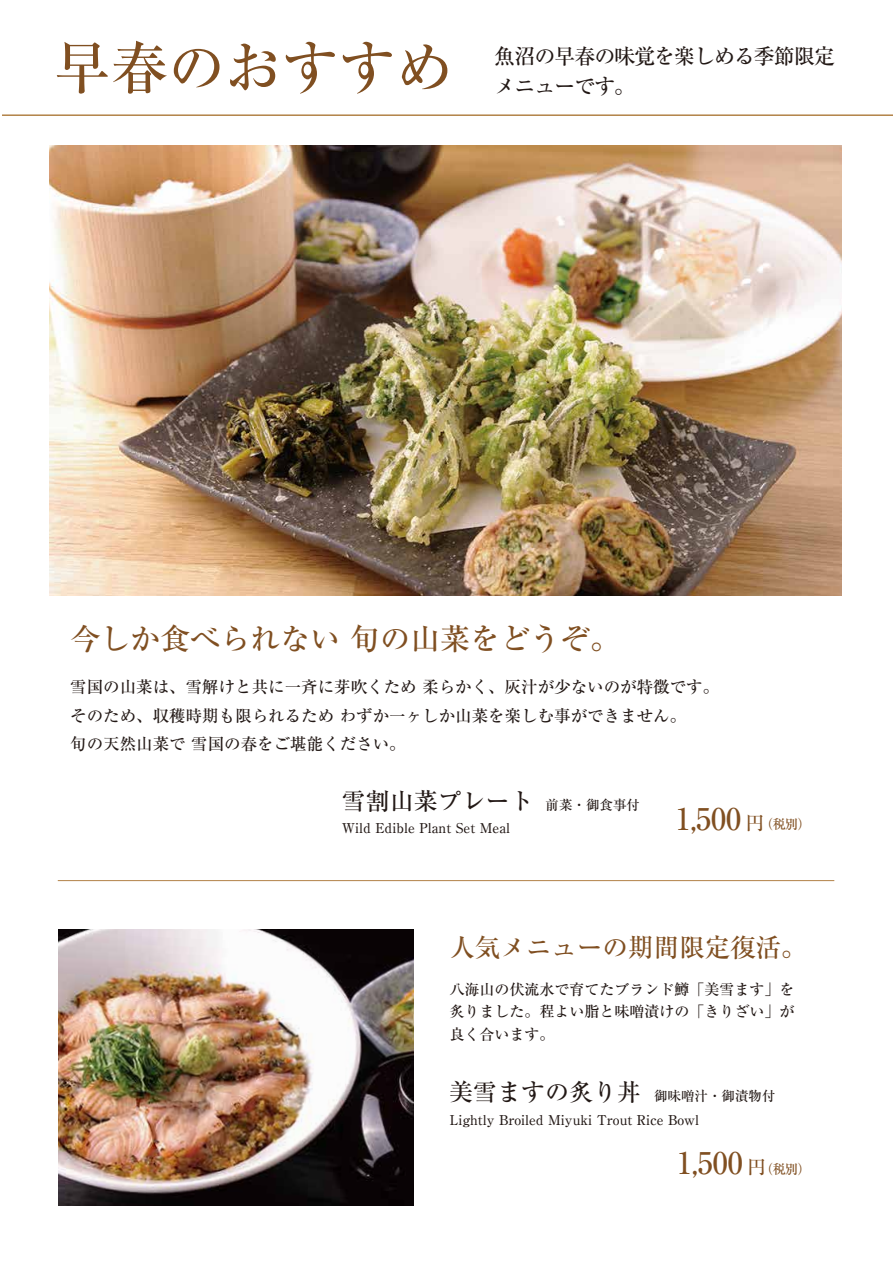
<style>
.page{position:relative;width:893px;height:1263px;background:#fff}
.page>*{position:absolute;margin:0;border:0;box-sizing:border-box;transform-origin:0 0}
.t1{font:500 57px "Ryumin Pro";color:#804f21}
.t2{font:500 30px "Ryumin Pro";color:#804f21}
.t3{font:500 25.5px "Ryumin Pro";color:#804f21}
.t4{font:500 24px "Ryumin Pro";color:#221815}
.t5{font:500 21px/30px "Ryumin Pro";letter-spacing:-.05em;color:#221815}
.t6{font:500 16.5px/28.5px "Ryumin Pro";color:#221815}
.t7{font:500 15px/22.5px "Ryumin Pro";color:#221815;text-align:justify}
.t8{font:500 13.5px "Ryumin Pro";color:#221815}
.s1{font-size:13.5px}
.s2{font-size:18.75px}
.s3{font-size:13.05px}
</style>
<div class="page">
<hr style="left:2px;top:114px;width:891px;height:2px;background:#b28247">
<img style="left:59px;top:929px;width:355px;height:277px">
<hr style="left:58px;top:880px;width:776px;height:1px;background:#b28247">
<img style="left:50px;top:145px;width:791px;height:450px">
<h1 class="t1" style="left:54px;top:23px;width:401px">早春のおすすめ</h1>
<p class="t5" style="left:495px;top:39px;width:342px">魚沼の早春の味覚を楽しめる季節限定メニューです。</p>
<h2 class="t2" style="left:70px;top:615px;width:551px">今しか食べられない 旬の山菜をどうぞ。</h2>
<p class="t6" style="left:70px;top:671px;width:650px">雪国の山菜は、雪解けと共に一斉に芽吹くため 柔らかく、灰汁が少ないのが特徴です。そのため、収穫時期も限られるため わずか一ヶしか山菜を楽しむ事ができません。<br>旬の天然山菜で 雪国の春をご堪能ください。</p>
<h3 class="t4" style="left:342px;top:782px;width:300px">雪割山菜プレート <span class="s1">前菜・御食事付</span></h3>
<p class="t8" style="left:342px;top:817px;width:170px">Wild Edible Plant Set Meal</p>
<h2 class="t2" style="left:676px;top:795px;width:136px">1,500 <span class="s2">円</span><span class="s3">（税別）</span></h2>
<h3 class="t3" style="left:450px;top:928px;width:358px">人気メニューの期間限定復活。</h3>
<p class="t7" style="left:450px;top:977px;width:346px">八海山の伏流水で育てたブランド鱒「美雪ます」を炙りました。程よい脂と味噌漬けの「きりざい」が良く合います。</p>
<h3 class="t4" style="left:449px;top:1073px;width:193px">美雪ますの炙り丼</h3>
<p class="t8" style="left:450px;top:1109px;width:251px">Lightly Broiled Miyuki Trout Rice Bowl</p>
<h2 class="t2" style="left:677px;top:1139px;width:135px">1,500 <span class="s2">円</span><span class="s3">（税別）</span></h2>
<p class="t8" style="left:654px;top:1085px;width:123px">御味噌汁・御漬物付</p>
</div>
